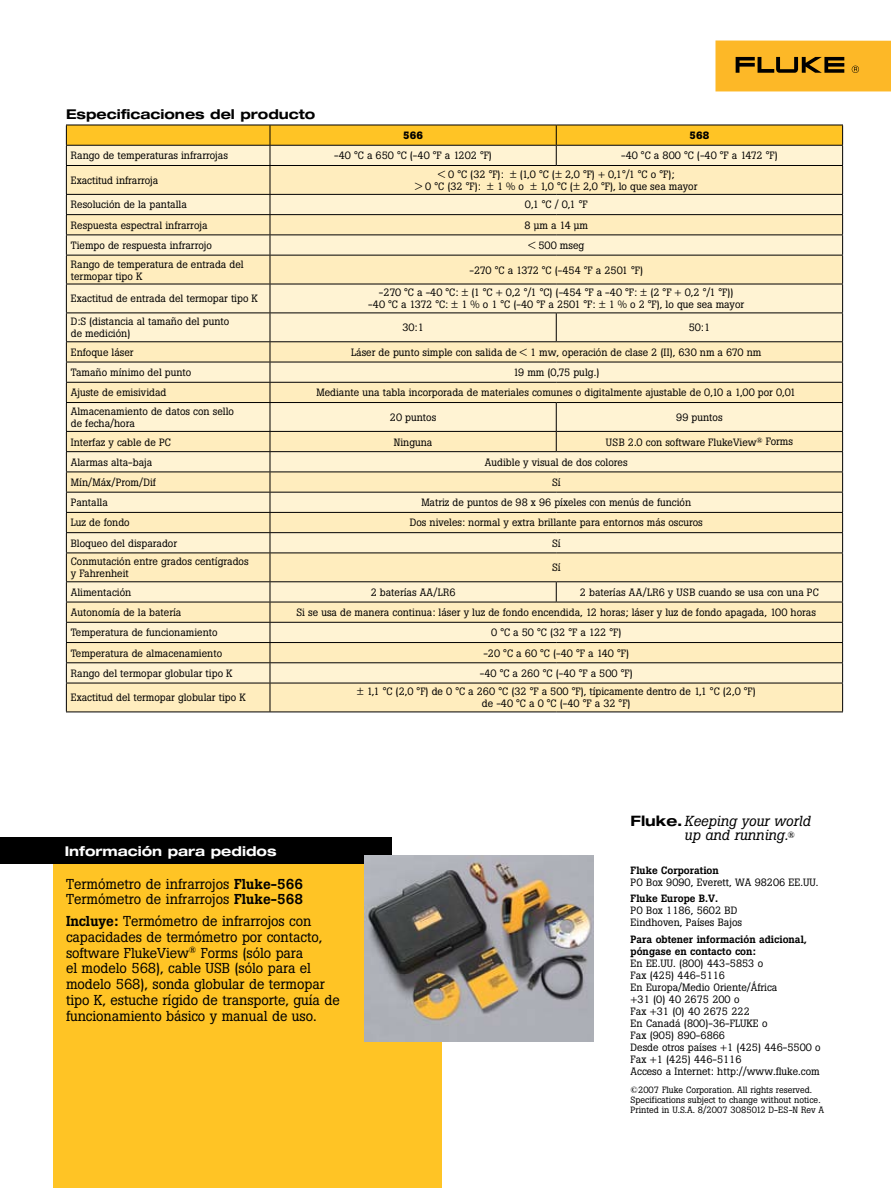
<style>
.page{position:relative;width:891px;height:1188px;background:#fff}
.page>*{position:absolute;margin:0;border:0;box-sizing:border-box;transform-origin:0 0}
.t1{font:italic 14.4px/14.4px "Boton";color:#000}
.t2{font:14.25px/15.8px "Boton";letter-spacing:-.005em;color:#000}
.t3{font:700 expanded 13.5px "Helvetica Neue";color:#000}
.t4{font:700 expanded 13.5px "Helvetica Neue";color:#fff}
.t5{font:10.5px/12px "Boton";color:#000}
.t6{font:500 10.5px/12px "Boton";color:#000}
.t7{font:10.5px "Boton";letter-spacing:-.035em;color:#000}
.t8{font:700 10.5px "Boton";color:#000}
.t9{font:9px/9.8px "Boton";color:#000}
.s1{font-weight:500}
.s2{font-family:"Helvetica Neue";font-weight:700;font-style:normal;font-stretch:expanded}
.s3{font-style:normal;font-size:9px}
</style>
<div class="page">
<div style="left:716px;top:40px;width:175px;height:51px;background:#fdb827"></div>
<svg style="left:736px;top:57px;width:108px;height:16px"></svg>
<svg style="left:852px;top:66px;width:7px;height:7px"></svg>
<svg style="left:66px;top:125px;width:777px;height:587px;background:#f2e2b9"></svg>
<hr style="left:66px;top:712px;width:204px;height:1px;background:#000">
<hr style="left:270px;top:712px;width:286px;height:1px;background:#000">
<hr style="left:556px;top:712px;width:287px;height:1px;background:#000">
<div style="left:53px;top:856px;width:388px;height:332px;background:#ffc425"></div>
<div style="left:0;top:837px;width:391px;height:27px;background:#000"></div>
<img style="left:364px;top:855px;width:230px;height:187px">
<p class="t3" style="left:66px;top:105px;width:251px">Especificaciones del producto</p>
<p class="t8" style="left:403px;top:129px;width:21px">566</p>
<p class="t8" style="left:690px;top:129px;width:21px">568</p>
<p class="t5" style="left:71px;top:150px;width:159px">Rango de temperaturas infrarrojas</p>
<p class="t5" style="left:334px;top:150px;width:159px">-40 °C a 650 °C (-40 °F a 1202 °F)</p>
<p class="t5" style="left:621px;top:150px;width:158px">-40 °C a 800 °C (-40 °F a 1472 °F)</p>
<p class="t5" style="left:71px;top:174px;width:89px">Exactitud infrarroja</p>
<p class="t5" style="left:415px;top:168px;width:284px;text-align:center">&lt; 0 °C (32 °F): ± (1,0 °C (± 2,0 °F) + 0,1°/1 °C o °F);<br>&gt; 0 °C (32 °F): ± 1 % o ± 1,0 °C (± 2,0 °F), lo que sea mayor</p>
<p class="t5" style="left:71px;top:199px;width:118px">Resolución de la pantalla</p>
<p class="t5" style="left:525px;top:199px;width:64px">0,1 °C / 0,1 °F</p>
<p class="t5" style="left:71px;top:219px;width:138px">Respuesta espectral infrarroja</p>
<p class="t5" style="left:525px;top:219px;width:65px">8 µm a 14 µm</p>
<p class="t5" style="left:71px;top:239px;width:143px">Tiempo de respuesta infrarrojo</p>
<p class="t5" style="left:528px;top:239px;width:57px">&lt; 500 mseg</p>
<p class="t5" style="left:71px;top:258px;width:174px">Rango de temperatura de entrada del termopar tipo K</p>
<p class="t7" style="left:470px;top:264px;width:175px">-270 °C a 1372 °C (-454 °F a 2501 °F)</p>
<p class="t5" style="left:71px;top:293px;width:189px">Exactitud de entrada del termopar tipo K</p>
<p class="t5" style="left:368px;top:287px;width:377px;text-align:center">-270 °C a -40 °C: ± (1 °C + 0,2 °/1 °C) (-454 °F a -40 °F: ± (2 °F + 0,2 °/1 °F))<br>-40 °C a 1372 °C: ± 1 % o 1 °C (-40 °F a 2501 °F: ± 1 % o 2 °F), lo que sea mayor</p>
<p class="t5" style="left:71px;top:316px;width:160px">D:S (distancia al tamaño del punto de medición)</p>
<p class="t5" style="left:402px;top:322px;width:23px">30:1</p>
<p class="t5" style="left:689px;top:322px;width:23px">50:1</p>
<p class="t5" style="left:71px;top:346px;width:64px">Enfoque láser</p>
<p class="t5" style="left:351px;top:346px;width:412px">Láser de punto simple con salida de &lt; 1 mw, operación de clase 2 (II), 630 nm a 670 nm</p>
<p class="t5" style="left:71px;top:366px;width:122px">Tamaño mínimo del punto</p>
<p class="t5" style="left:513px;top:366px;width:88px">19 mm (0,75 pulg.)</p>
<p class="t5" style="left:71px;top:387px;width:97px">Ajuste de emisividad</p>
<p class="t5" style="left:316px;top:387px;width:481px">Mediante una tabla incorporada de materiales comunes o digitalmente ajustable de 0,10 a 1,00 por 0,01</p>
<p class="t5" style="left:71px;top:405px;width:165px">Almacenamiento de datos con sello de fecha/hora</p>
<p class="t5" style="left:390px;top:411px;width:48px">20 puntos</p>
<p class="t5" style="left:676px;top:411px;width:48px">99 puntos</p>
<p class="t5" style="left:71px;top:436px;width:102px">Interfaz y cable de PC</p>
<p class="t5" style="left:394px;top:436px;width:40px">Ninguna</p>
<p class="t5" style="left:606px;top:436px;width:189px">USB 2.0 con software FlukeView<sup>®</sup> Forms</p>
<p class="t5" style="left:71px;top:456px;width:83px">Alarmas alta-baja</p>
<p class="t5" style="left:485px;top:456px;width:144px">Audible y visual de dos colores</p>
<p class="t5" style="left:71px;top:476px;width:87px">Mín/Máx/Prom/Dif</p>
<p class="t5" style="left:552px;top:476px;width:10px">Sí</p>
<p class="t5" style="left:71px;top:497px;width:38px">Pantalla</p>
<p class="t5" style="left:421px;top:497px;width:271px">Matriz de puntos de 98 x 96 píxeles con menús de función</p>
<p class="t5" style="left:71px;top:517px;width:60px">Luz de fondo</p>
<p class="t5" style="left:410px;top:517px;width:295px">Dos niveles: normal y extra brillante para entornos más oscuros</p>
<p class="t5" style="left:71px;top:537px;width:108px">Bloqueo del disparador</p>
<p class="t5" style="left:552px;top:537px;width:10px">Sí</p>
<p class="t5" style="left:71px;top:556px;width:179px">Conmutación entre grados centígrados y Fahrenheit</p>
<p class="t5" style="left:552px;top:562px;width:10px">Sí</p>
<p class="t5" style="left:71px;top:586px;width:62px">Alimentación</p>
<p class="t5" style="left:371px;top:586px;width:86px">2 baterías AA/LR6</p>
<p class="t5" style="left:580px;top:586px;width:241px">2 baterías AA/LR6 y USB cuando se usa con una PC</p>
<p class="t5" style="left:71px;top:606px;width:112px">Autonomía de la batería</p>
<p class="t5" style="left:297px;top:606px;width:521px">Si se usa de manera continua: láser y luz de fondo encendida, 12 horas; láser y luz de fondo apagada, 100 horas</p>
<p class="t5" style="left:71px;top:627px;width:148px">Temperatura de funcionamiento</p>
<p class="t5" style="left:491px;top:627px;width:132px">0 °C a 50 °C (32 °F a 122 °F)</p>
<p class="t5" style="left:71px;top:647px;width:153px">Temperatura de almacenamiento</p>
<p class="t5" style="left:483px;top:647px;width:147px">-20 °C a 60 °C (-40 °F a 140 °F)</p>
<p class="t5" style="left:71px;top:667px;width:163px">Rango del termopar globular tipo K</p>
<p class="t5" style="left:480px;top:667px;width:154px">-40 °C a 260 °C (-40 °F a 500 °F)</p>
<p class="t5" style="left:71px;top:692px;width:176px">Exactitud del termopar globular tipo K</p>
<p class="t5" style="left:357px;top:686px;width:401px;text-align:center">± 1,1 °C (2,0 °F) de 0 °C a 260 °C (32 °F a 500 °F), típicamente dentro de 1,1 °C (2,0 °F) de -40 °C a 0 °C (-40 °F a 32 °F)</p>
<p class="t4" style="left:65px;top:843px;width:213px">Información para pedidos</p>
<h2 class="t2" style="left:66px;top:876px;width:238px;line-height:15px">Termómetro de infrarrojos <span class="s1">Fluke-566<br></span>Termómetro de infrarrojos <span class="s1">Fluke-568</span></h2>
<p class="t2" style="left:66px;top:913px;width:275px"><span class="s1">Incluye:</span> Termómetro de infrarrojos con capacidades de termómetro por contacto, software FlukeView<sup>®</sup> Forms (sólo para<br>el modelo 568), cable USB (sólo para el modelo 568), sonda globular de termopar tipo K, estuche rígido de transporte, guía de funcionamiento básico y manual de uso.</p>
<h1 class="t1" style="left:685px;top:813px;width:127px;text-indent:-54px"><span class="s2">Fluke.</span>Keeping your world up and running.<span class="s3">®</span></h1>
<p class="t6" style="left:631px;top:864px;width:90px">Fluke Corporation</p>
<p class="t5" style="left:631px;top:876px;width:189px">PO Box 9090, Everett, WA 98206 EE.UU.</p>
<p class="t6" style="left:631px;top:892px;width:89px">Fluke Europe B.V.</p>
<p class="t5" style="left:631px;top:904px;width:113px">PO Box 1186, 5602 BD<br>Eindhoven, Países Bajos</p>
<p class="t6" style="left:631px;top:933px;width:178px">Para obtener información adicional, póngase en contacto con:</p>
<p class="t5" style="left:631px;top:957px;width:192px">En EE.UU. (800) 443-5853 o<br>Fax (425) 446-5116<br>En Europa/Medio Oriente/África<br>+31 (0) 40 2675 200 o<br>Fax +31 (0) 40 2675 222<br>En Canadá (800)-36-FLUKE o<br>Fax (905) 890-6866<br>Desde otros países +1 (425) 446-5500 o<br>Fax +1 (425) 446-5116<br>Acceso a Internet: http://www.fluke.com</p>
<p class="t9" style="left:631px;top:1085px;width:195px">©2007 Fluke Corporation. All rights reserved.<br>Specifications subject to change without notice.<br>Printed in U.S.A. 8/2007 3085012 D-ES-N Rev A</p>
</div>
